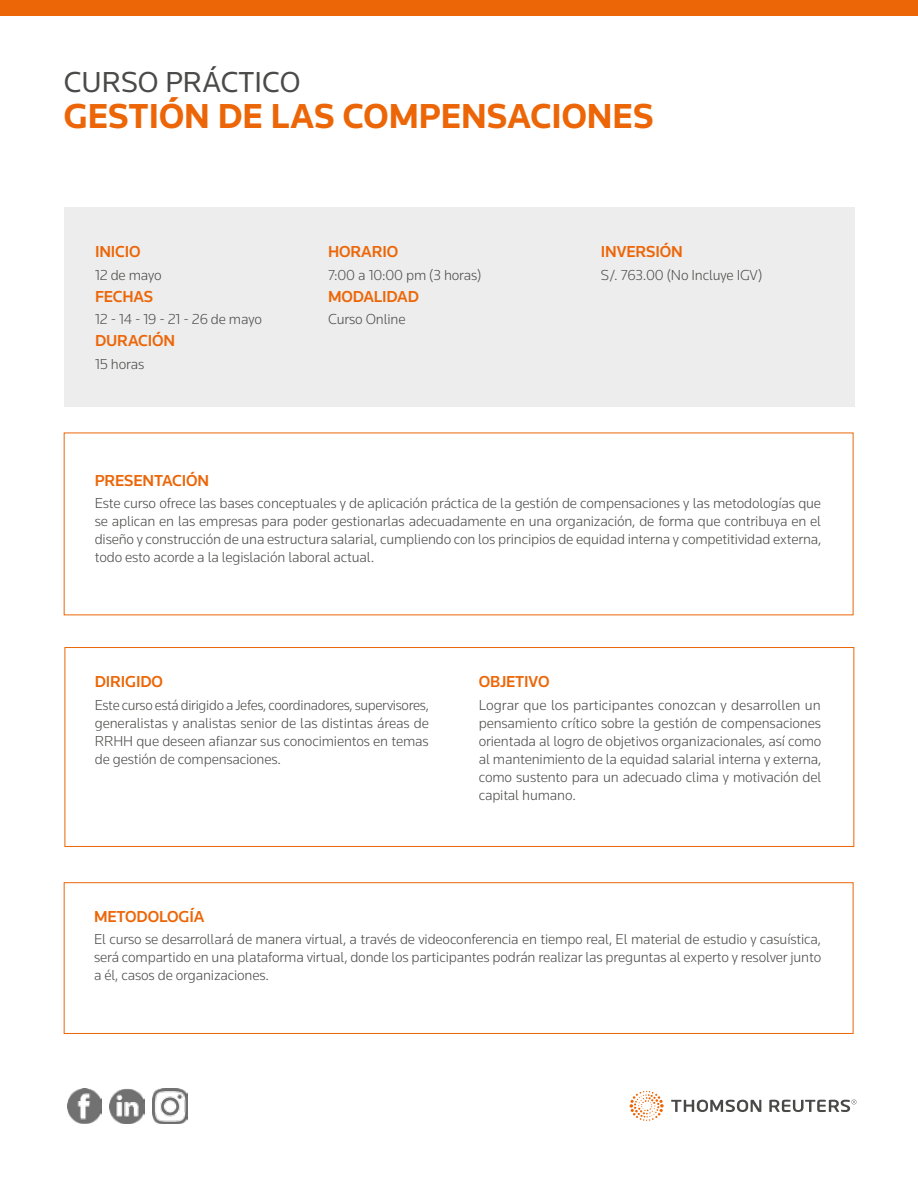
<style>
.page{position:relative;width:918px;height:1188px;background:#fff}
.page>*{position:absolute;margin:0;border:0;box-sizing:border-box;transform-origin:0 0}
.t1{font:700 36px "Knowledge";color:#ec6608}
.t2{font:30px "Knowledge";color:#4a4a49}
.t3{font:500 16.5px "Knowledge";letter-spacing:-.01em;color:#ec6608}
.t4{font:300 15px/18px "Knowledge";letter-spacing:-.01em;color:#4a4a49;text-align:justify}
</style>
<div class="page">
<div style="left:64px;top:208px;width:790px;height:199px;background:#ededed"></div>
<div style="left:0;top:0;width:918px;height:16px;background:#ec6608"></div>
<div style="left:65px;top:647px;width:789px;height:200px;border:1px solid #ec6608"></div>
<img style="left:67px;top:1089px;width:35px;height:34px">
<img style="left:152px;top:1089px;width:35px;height:34px">
<img style="left:110px;top:1089px;width:34px;height:34px">
<svg style="left:630px;top:1091px;width:34px;height:30px"></svg>
<svg style="left:671px;top:1100px;width:186px;height:12px"></svg>
<div style="left:64px;top:882px;width:789px;height:152px;border:1px solid #ec6608"></div>
<h2 class="t2" style="left:64px;top:63px;width:238px">CURSO PRÁCTICO</h2>
<h1 class="t1" style="left:64px;top:93px;width:591px">GESTIÓN DE LAS COMPENSACIONES</h1>
<p class="t3" style="left:95px;top:242px;width:47px">INICIO</p>
<p class="t4" style="left:95px;top:265px;width:68px">12 de mayo</p>
<p class="t3" style="left:95px;top:286px;width:60px">FECHAS</p>
<p class="t4" style="left:95px;top:310px;width:168px">12 - 14 - 19 - 21 - 26 de mayo</p>
<p class="t3" style="left:95px;top:331px;width:82px">DURACIÓN</p>
<p class="t4" style="left:95px;top:354px;width:51px">15 horas</p>
<p class="t3" style="left:328px;top:242px;width:72px">HORARIO</p>
<p class="t4" style="left:328px;top:265px;width:155px">7:00 a 10:00 pm (3 horas)</p>
<p class="t3" style="left:328px;top:286px;width:92px">MODALIDAD</p>
<p class="t4" style="left:328px;top:310px;width:79px">Curso Online</p>
<p class="t3" style="left:601px;top:242px;width:83px">INVERSIÓN</p>
<p class="t4" style="left:601px;top:265px;width:163px">S/. 763.00 (No Incluye IGV)</p>
<p class="t3" style="left:95px;top:470px;width:116px">PRESENTACIÓN</p>
<p class="t4" style="left:95px;top:494px;width:728px">Este curso ofrece las bases conceptuales y de aplicación práctica de la gestión de compensaciones y las metodologías que se aplican en las empresas para poder gestionarlas adecuadamente en una organización, de forma que contribuya en el diseño y construcción de una estructura salarial, cumpliendo con los principios de equidad interna y competitividad externa, todo esto acorde a la legislación laboral actual.</p>
<p class="t3" style="left:95px;top:672px;width:70px">DIRIGIDO</p>
<p class="t4" style="left:95px;top:695px;width:336px">Este curso estádirigido a Jefes, coordinadores, supervisores, generalistas y analistas senior de las distintas áreas de RRHH que deseen afianzar sus conocimientos en temas de gestión de compensaciones.</p>
<p class="t3" style="left:479px;top:672px;width:72px">OBJETIVO</p>
<p class="t4" style="left:479px;top:695px;width:344px">Lograr que los participantes conozcan y desarrollen un pensamiento crítico sobre la gestión de compensaciones orientada al logro de objetivos organizacionales, así como al mantenimiento de la equidad salarial interna y externa, como sustento para un adecuado clima y motivación del capital humano.</p>
<p class="t3" style="left:94px;top:906px;width:112px">METODOLOGÍA</p>
<p class="t4" style="left:94px;top:930px;width:729px">El curso se desarrollará de manera virtual, a través de videoconferencia en tiempo real, El material de estudio y casuística, será compartido en una plataforma virtual, donde los participantes podrán realizar las preguntas al experto y resolver junto a él, casos de organizaciones.</p>
</div>
